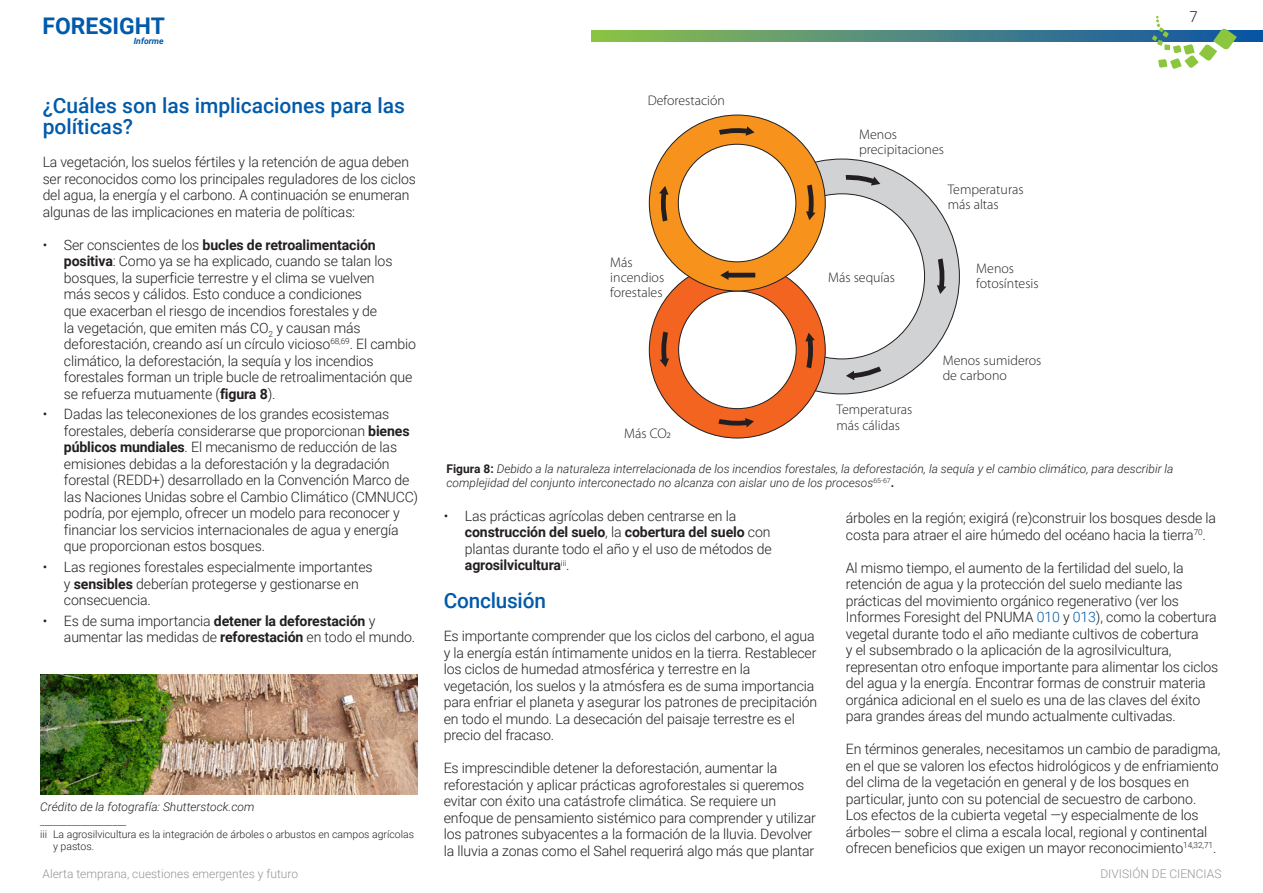
<style>
.page{position:relative;width:1263px;height:893px;background:#fff}
.page>*{position:absolute;margin:0;border:0;box-sizing:border-box;transform-origin:0 0}
.t1{font:700 22.95px "Roboto";color:#015aaa}
.FB_Section_heading{font:500 21px/21px "Roboto";color:#015aaa}
.t2{font:300 15px "Roboto";color:#231f20}
.Body{font:300 14.25px/16.5px "Roboto";letter-spacing:-.01em;color:#231f20}
.FB_Section_heading-2{font:300 14.25px/16.5px "Roboto";letter-spacing:-.01em;color:#231f20}
.t3{font:300 13.95px/15.3px "Myriad Pro";color:#231f20}
.FB_Section_heading-3{font:italic 300 12px/14.4px "Roboto";color:#231f20}
.t4{font:300 12px "Roboto";color:#939598}
.FB_Section_heading-4{font:300 10.5px/12.6px "Roboto";color:#231f20}
.t5{font:italic 700 8.7px "Roboto";color:#015aaa}
.s1{font-weight:700}
.s2{font-weight:700;font-style:normal}
.s3{color:#015aaa}
</style>
<div class="page">
<svg style="left:591px;top:30px;width:672px;height:12px;background:#548e78"></svg>
<svg style="left:1152px;top:16px;width:85px;height:53px"></svg>
<div style="left:724px;top:159px;width:235px;height:235px;background:#d1d2d4;border-radius:50%"></div>
<div style="left:759px;top:194px;width:165px;height:165px;background:#fff;border-radius:50%"></div>
<div style="left:649px;top:262px;width:176px;height:176px;background:#f36421;border-radius:50%"></div>
<div style="left:679px;top:291px;width:117px;height:118px;background:#fff;border-radius:50%"></div>
<svg style="left:660px;top:331px;width:9px;height:36px"></svg>
<svg style="left:718px;top:418px;width:36px;height:9px"></svg>
<svg style="left:805px;top:333px;width:10px;height:36px"></svg>
<div style="left:649px;top:115px;width:176px;height:176px;background:#f7931d;border-radius:50%"></div>
<svg style="left:719px;top:126px;width:35px;height:10px"></svg>
<svg style="left:659px;top:186px;width:10px;height:36px"></svg>
<div style="left:727px;top:273px;width:28px;height:5px;background:#231f20"></div>
<svg style="left:720px;top:270px;width:8px;height:10px"></svg>
<svg style="left:806px;top:184px;width:9px;height:36px"></svg>
<svg style="left:937px;top:258px;width:9px;height:36px"></svg>
<svg style="left:845px;top:175px;width:35px;height:11px"></svg>
<svg style="left:846px;top:366px;width:36px;height:15px"></svg>
<div style="left:678px;top:144px;width:118px;height:118px;background:#fff;border-radius:50%"></div>
<img style="left:40px;top:674px;width:377px;height:120px">
<h1 class="t1" style="left:43px;top:10px;width:124px">FORESIGHT</h1>
<p class="t5" style="left:134px;top:35px;width:32px">Informe</p>
<p class="FB_Section_heading" style="left:43px;top:94px;width:364px">¿Cuáles son las implicaciones para las políticas?</p>
<p class="Body" style="left:43px;top:154px;width:375px">La vegetación, los suelos fértiles y la retención de agua deben ser reconocidos como los principales reguladores de los ciclos del agua, la energía y el carbono. A continuación se enumeran algunas de las implicaciones en materia de políticas:</p>
<p class="FB_Section_heading-2" style="left:64px;top:236px;width:354px;text-indent:-21px">• Ser conscientes de los <span class="s1">bucles de retroalimentación positiva</span>: Como ya se ha explicado, cuando se talan los bosques, la superficie terrestre y el clima se vuelven<br>más secos y cálidos. Esto conduce a condiciones<br>que exacerban el riesgo de incendios forestales y de<br>la vegetación, que emiten más CO<sub>2</sub> y causan más deforestación, creando así un círculo vicioso<sup>68,69</sup>. El cambio climático, la deforestación, la sequía y los incendios forestales forman un triple bucle de retroalimentación que se refuerza mutuamente (<span class="s1">figura 8</span>).</p>
<p class="FB_Section_heading-2" style="left:64px;top:405px;width:356px;text-indent:-21px">• Dadas las teleconexiones de los grandes ecosistemas forestales, debería considerarse que proporcionan <span class="s1">bienes públicos mundiales</span>. El mecanismo de reducción de las emisiones debidas a la deforestación y la degradación forestal (REDD+) desarrollado en la Convención Marco de las Naciones Unidas sobre el Cambio Climático (CMNUCC) podría, por ejemplo, ofrecer un modelo para reconocer y financiar los servicios internacionales de agua y energía que proporcionan estos bosques.</p>
<p class="FB_Section_heading-2" style="left:64px;top:558px;width:310px;text-indent:-21px">• Las regiones forestales especialmente importantes y <span class="s1">sensibles</span> deberían protegerse y gestionarse en consecuencia.</p>
<p class="FB_Section_heading-2" style="left:64px;top:612px;width:353px;text-indent:-21px">• Es de suma importancia <span class="s1">detener la deforestación</span> y aumentar las medidas de <span class="s1">reforestación</span> en todo el mundo.</p>
<p class="FB_Section_heading-3" style="left:40px;top:799px;width:216px">Crédito de la fotografía: Shutterstock.com</p>
<p class="FB_Section_heading-4" style="left:40px;top:815px;width:88px">___________________</p>
<p class="FB_Section_heading-4" style="left:53px;top:827px;width:362px;text-indent:-13px">iii La agrosilvicultura es la integración de árboles o arbustos en campos agrícolas y pastos.</p>
<p class="t2" style="left:1189px;top:6px;width:10px">7</p>
<p class="t3" style="left:648px;top:93px;width:79px">Deforestación</p>
<p class="t3" style="left:610px;top:254px;width:55px">Más incendios forestales</p>
<p class="t3" style="left:624px;top:426px;width:48px">Más CO2</p>
<p class="t3" style="left:859px;top:126px;width:86px">Menos precipitaciones</p>
<p class="t3" style="left:828px;top:269px;width:68px">Más sequías</p>
<p class="t3" style="left:836px;top:402px;width:77px">Temperaturas más cálidas</p>
<p class="t3" style="left:948px;top:182px;width:77px">Temperaturas más altas</p>
<p class="t3" style="left:976px;top:260px;width:64px">Menos fotosíntesis</p>
<p class="t3" style="left:943px;top:353px;width:100px">Menos sumideros de carbono</p>
<p class="FB_Section_heading-3" style="left:446px;top:461px;width:728px"><span class="s2">Figura 8:</span> Debido a la naturaleza interrelacionada de los incendios forestales, la deforestación, la sequía y el cambio climático, para describir la complejidad del conjunto interconectado no alcanza con aislar uno de los procesos<sup>65-67</sup><span class="s2">.</span></p>
<p class="FB_Section_heading-2" style="left:465px;top:507px;width:308px;text-indent:-21px">• Las prácticas agrícolas deben centrarse en la <span class="s1">construcción del suelo</span>, la <span class="s1">cobertura del suelo</span> con plantas durante todo el año y el uso de métodos de <span class="s1">agrosilvicultura</span><sup>iii</sup>.</p>
<p class="FB_Section_heading" style="left:444px;top:589px;width:104px">Conclusión</p>
<p class="Body" style="left:444px;top:627px;width:375px">Es importante comprender que los ciclos del carbono, el agua y la energía están íntimamente unidos en la tierra. Restablecer los ciclos de humedad atmosférica y terrestre en la vegetación, los suelos y la atmósfera es de suma importancia para enfriar el planeta y asegurar los patrones de precipitación en todo el mundo. La desecación del paisaje terrestre es el precio del fracaso.</p>
<p class="Body" style="left:444px;top:759px;width:374px">Es imprescindible detener la deforestación, aumentar la reforestación y aplicar prácticas agroforestales si queremos evitar con éxito una catástrofe climática. Se requiere un enfoque de pensamiento sistémico para comprender y utilizar los patrones subyacentes a la formación de la lluvia. Devolver la lluvia a zonas como el Sahel requerirá algo más que plantar</p>
<p class="Body" style="left:846px;top:509px;width:372px">árboles en la región; exigirá (re)construir los bosques desde la costa para atraer el aire húmedo del océano hacia la tierra<sup>70</sup>.</p>
<p class="Body" style="left:846px;top:559px;width:374px">Al mismo tiempo, el aumento de la fertilidad del suelo, la retención de agua y la protección del suelo mediante las prácticas del movimiento orgánico regenerativo (ver los Informes Foresight del PNUMA <span class="s3">010</span> y <span class="s3">013</span>), como la cobertura vegetal durante todo el año mediante cultivos de cobertura<br>y el subsembrado o la aplicación de la agrosilvicultura, representan otro enfoque importante para alimentar los ciclos del agua y la energía. Encontrar formas de construir materia orgánica adicional en el suelo es una de las claves del éxito para grandes áreas del mundo actualmente cultivadas.</p>
<p class="Body" style="left:846px;top:740px;width:376px">En términos generales, necesitamos un cambio de paradigma, en el que se valoren los efectos hidrológicos y de enfriamiento del clima de la vegetación en general y de los bosques en particular, junto con su potencial de secuestro de carbono.<br>Los efectos de la cubierta vegetal —y especialmente de los árboles— sobre el clima a escala local, regional y continental ofrecen beneficios que exigen un mayor reconocimiento<sup>14,32,71</sup>.</p>
<p class="t4" style="left:43px;top:865px;width:257px">Alerta temprana, cuestiones emergentes y futuro</p>
<p class="t4" style="left:1100px;top:865px;width:123px">DIVISIÓN DE CIENCIAS</p>
</div>
